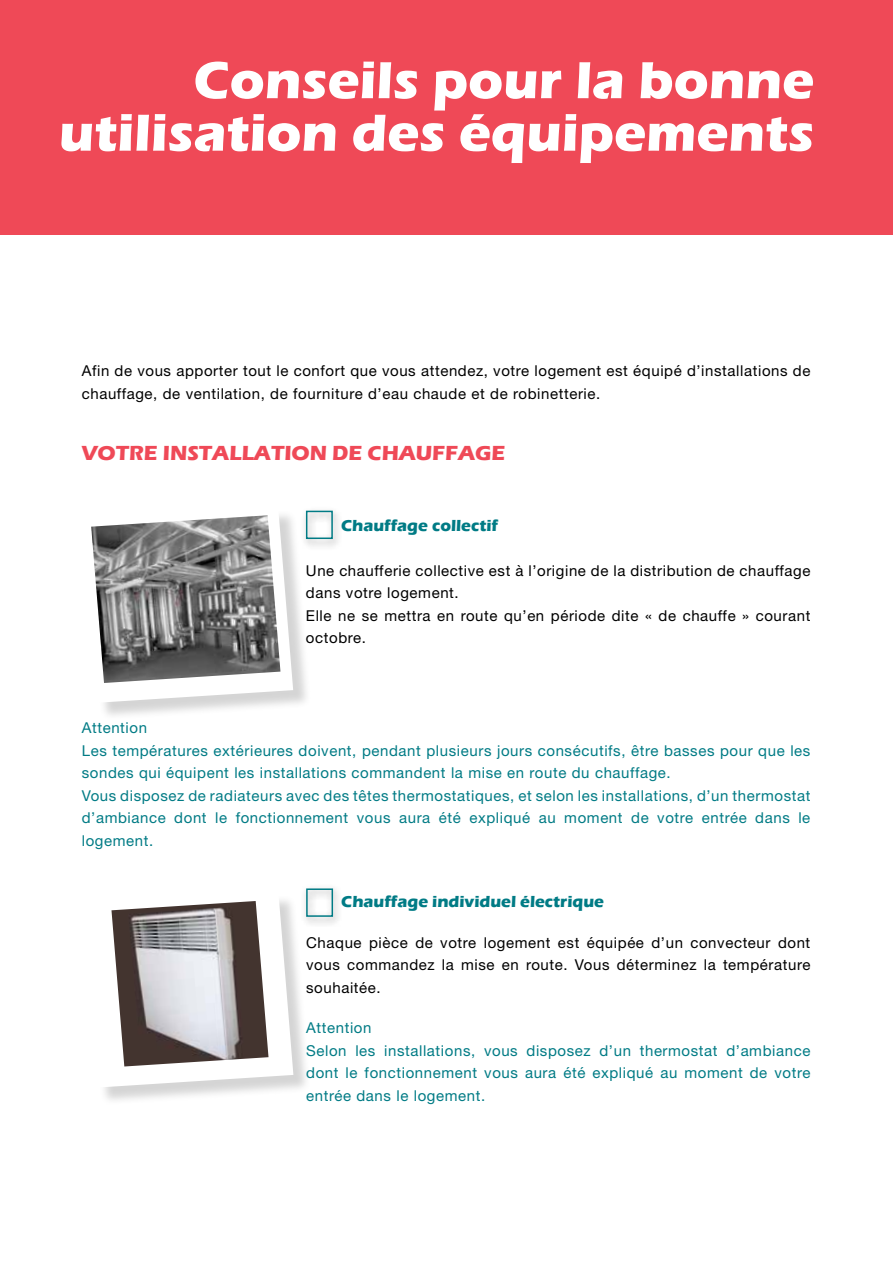
<style>
.page{position:relative;width:893px;height:1263px;background:#fff}
.page>*{position:absolute;margin:0;border:0;box-sizing:border-box;transform-origin:0 0}
.t1{font:700 54px/52.5px "Eras ITC";color:#fff;text-align:right}
.t2{font:700 21px "Eras ITC";color:#ef4957}
.t3{font:700 16.5px "Eras ITC";color:#007b85}
.t4{font:15px/22.5px "Helvetica Neue LT Std";letter-spacing:.04em;color:#007b85}
.t5{font:15px/22.5px "Helvetica Neue LT Std";letter-spacing:.04em;color:#000}
</style>
<div class="page">
<div style="left:0;top:0;width:893px;height:235px;background:#ef4957"></div>
<div style="left:85px;top:510px;width:226px;height:211px;background:#000;opacity:.17"></div>
<svg style="left:85px;top:510px;width:208px;height:193px"></svg>
<img style="left:91px;top:515px;width:189px;height:168px">
<div style="left:300px;top:506px;width:43px;height:45px;background:#000;opacity:.5"></div>
<div style="left:306px;top:511px;width:27px;height:28px;border:2px solid #007b85"></div>
<div style="left:300px;top:884px;width:43px;height:45px;background:#000;opacity:.5"></div>
<div style="left:306px;top:888px;width:27px;height:29px;border:2px solid #007b85"></div>
<div style="left:85px;top:895px;width:227px;height:211px;background:#000;opacity:.17"></div>
<svg style="left:85px;top:895px;width:208px;height:192px"></svg>
<img style="left:111px;top:901px;width:157px;height:165px">
<h1 class="t1" style="left:59px;top:54px;width:757px">Conseils pour la bonne utilisation des équipements</h1>
<p class="t5" style="left:82px;top:360px;width:730px">Afin de vous apporter tout le confort que vous attendez, votre logement est équipé d’installations de chauffage, de ventilation, de fourniture d’eau chaude et de robinetterie.</p>
<h2 class="t2" style="left:82px;top:441px;width:425px">VOTRE INSTALLATION DE CHAUFFAGE</h2>
<p class="t3" style="left:341px;top:515px;width:159px">Chauffage collectif</p>
<p class="t5" style="left:306px;top:559px;width:506px">Une chaufferie collective est à l’origine de la distribution de chauffage dans votre logement.<br>Elle ne se mettra en route qu’en période dite « de chauffe » courant octobre.</p>
<p class="t4" style="left:82px;top:716px;width:730px">Attention<br>Les températures extérieures doivent, pendant plusieurs jours consécutifs, être basses pour que les sondes qui équipent les installations commandent la mise en route du chauffage.<br>Vous disposez de radiateurs avec des têtes thermostatiques, et selon les installations, d’un thermostat d’ambiance dont le fonctionnement vous aura été expliqué au moment de votre entrée dans le logement.</p>
<p class="t3" style="left:341px;top:892px;width:264px">Chauffage individuel électrique</p>
<p class="t5" style="left:306px;top:931px;width:506px;text-align:justify">Chaque pièce de votre logement est équipée d’un convecteur dont vous commandez la mise en route. Vous déterminez la température souhaitée.</p>
<p class="t4" style="left:306px;top:1016px;width:506px">Attention<br>Selon les installations, vous disposez d’un thermostat d’ambiance dont le fonctionnement vous aura été expliqué au moment de votre entrée dans le logement.</p>
</div>
